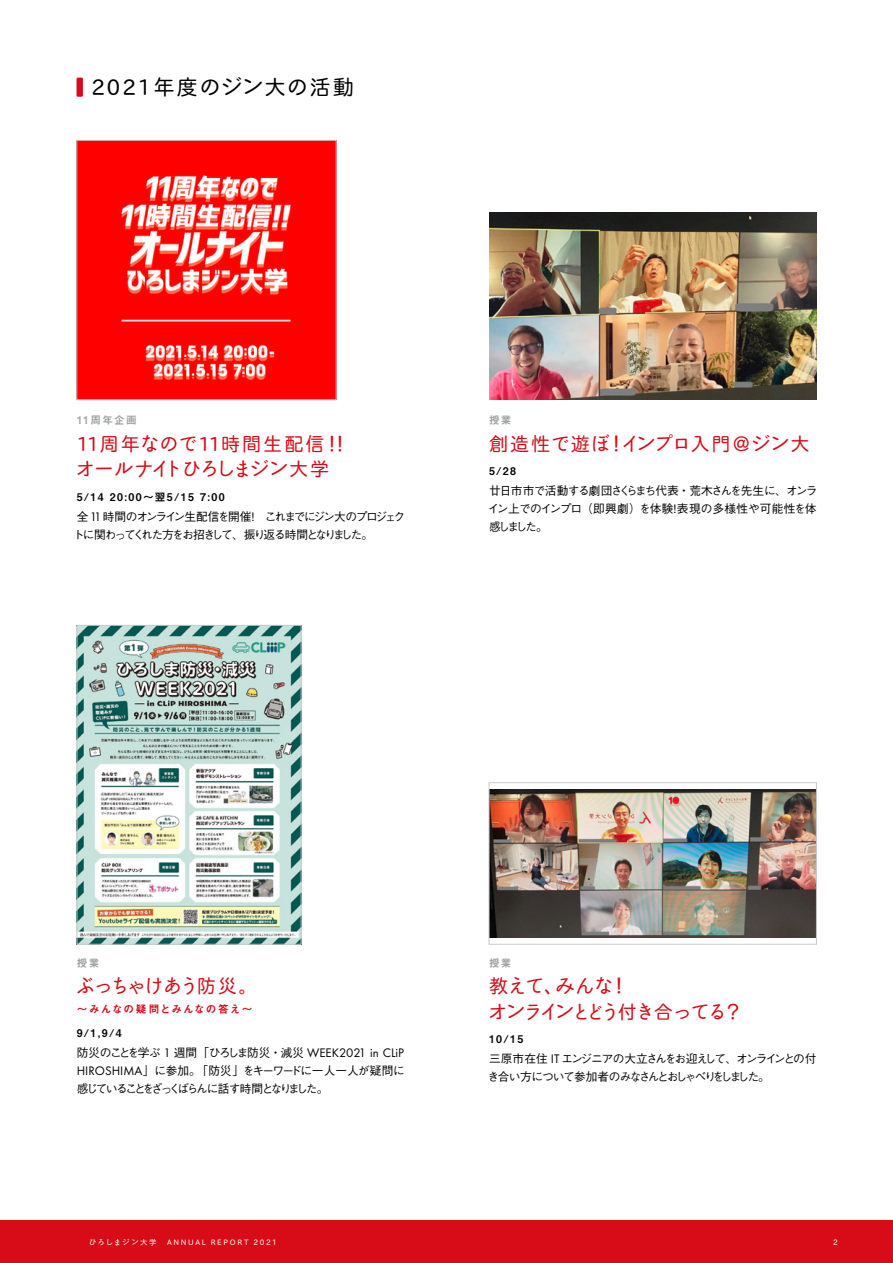
<style>
.page{position:relative;width:893px;height:1263px;background:#fff}
.page>*{position:absolute;margin:0;border:0;box-sizing:border-box;transform-origin:0 0}
.t1{font:21.3px "TBR Go Pro";letter-spacing:.1em;color:#000}
.t2{font:19.2px/25.5px "TB Tsukiji RG Std R";letter-spacing:-.095em;color:#d80c18}
.t3{font:19.2px "TBR Go Pro";letter-spacing:.1em;color:#d80c18}
.t4{font:19.2px "TB Tsukiji RG Std R";letter-spacing:-.07em;color:#d80c18}
.t5{font:500 11.7px/18px "Gothic BBB Pro";letter-spacing:-.13em;color:#000;text-align:justify}
.t6{font:500 11.7px/18px "Gothic BBB Pro";letter-spacing:-.15em;color:#000}
.t7{font:10.65px "Midashi Go Pro MB31";letter-spacing:.125em;color:#000}
.t8{font:10.65px "Midashi Go Pro MB31";letter-spacing:.095em;color:#d80c18}
.t9{font:10.65px "Midashi Go Pro MB31";letter-spacing:.125em;color:#9fa0a0}
.t10{font:7.5px "TBR Go Pro";letter-spacing:.23em;color:#fff}
.s1{font-family:"TB Tsukiji RG Std R"}
.s2{font-family:"TBR Go Pro"}
.s3{font-family:"Futura PT";font-weight:400;font-size:12.9px}
</style>
<div class="page">
<div style="left:0;top:1220px;width:893px;height:43px;background:#d80c18"></div>
<div style="left:77px;top:78px;width:6px;height:19px;background:#d80c18"></div>
<img style="left:489px;top:213px;width:327px;height:187px">
<img style="left:79px;top:142px;width:255px;height:256px">
<div style="left:77px;top:140px;width:259px;height:260px;border:1px solid #c9caca"></div>
<img style="left:491px;top:790px;width:324px;height:147px">
<div style="left:489px;top:782px;width:328px;height:162px;border:1px solid #c9caca"></div>
<img style="left:79px;top:627px;width:220px;height:315px">
<div style="left:77px;top:625px;width:224px;height:319px;border:1px solid #c9caca"></div>
<h1 class="t1" style="left:91px;top:69px;width:264px">2021年度<span class="s1">のジン</span>大<span class="s1">の</span>活動</h1>
<p class="t9" style="left:77px;top:411px;width:62px">11周年企画</p>
<h2 class="t3" style="left:77px;top:427px;width:270px">11周年<span class="s1">なので</span>11時間生配信‼</h2>
<h2 class="t4" style="left:75px;top:459px;width:255px">オールナイトひろしまジン<span class="s2">大学</span></h2>
<p class="t7" style="left:77px;top:488px;width:149px">5/14 20:00～翌5/15 7:00</p>
<p class="t5" style="left:73px;top:506px;width:334px;text-indent:4px">全 <span class="s3">11</span> 時間のオンライン生配信を開催！　これまでにジン大のプロジェクトに関わってくれた方をお招きして、振り返る時間となりました。</p>
<p class="t9" style="left:489px;top:411px;width:24px">授業</p>
<h2 class="t3" style="left:489px;top:427px;width:322px">創造性<span class="s1">で</span>遊<span class="s1">ぼ</span>！<span class="s1">インプロ</span>入門＠<span class="s1">ジン</span>大</h2>
<p class="t7" style="left:489px;top:462px;width:29px">5/28</p>
<p class="t5" style="left:488px;top:480px;width:331px">廿日市市で活動する劇団さくらまち代表・荒木さんを先生に、オンライン上でのインプロ（即興劇）を体験！表現の多様性や可能性を体感しました。</p>
<p class="t9" style="left:77px;top:954px;width:24px">授業</p>
<h2 class="t2" style="left:76px;top:973px;width:184px">ぶっちゃけあう<span class="s2">防災。</span></h2>
<p class="t8" style="left:77px;top:1001px;width:177px">～みんなの疑問とみんなの答え～</p>
<p class="t7" style="left:77px;top:1024px;width:46px">9/1,9/4</p>
<p class="t5" style="left:77px;top:1042px;width:329px">防災のことを学ぶ <span class="s3">1</span> 週間「ひろしま防災・減災 <span class="s3">WEEK2021 in CLiP HIROSHIMA</span>」に参加。「防災」をキーワードに一人一人が疑問に感じていることをざっくばらんに話す時間となりました。</p>
<p class="t9" style="left:489px;top:954px;width:24px">授業</p>
<h2 class="t2" style="left:488px;top:973px;width:256px"><span class="s2">教</span>えて<span class="s2">、</span>みんな<span class="s2">！<br></span>オンラインとどう<span class="s2">付</span>き<span class="s2">合</span>ってる<span class="s2">？</span></h2>
<p class="t7" style="left:489px;top:1030px;width:36px">10/15</p>
<p class="t6" style="left:488px;top:1048px;width:330px">三原市在住 <span class="s3">IT</span> エンジニアの大立さんをお迎えして、オンラインとの付き合い方について参加者のみなさんとおしゃべりをしました。</p>
<p class="t10" style="left:89px;top:1235px;width:189px"><span class="s1">ひろしまジン</span>大学　ANNUAL REPORT 2021</p>
<p class="t10" style="left:833px;top:1235px;width:6px">2</p>
</div>
